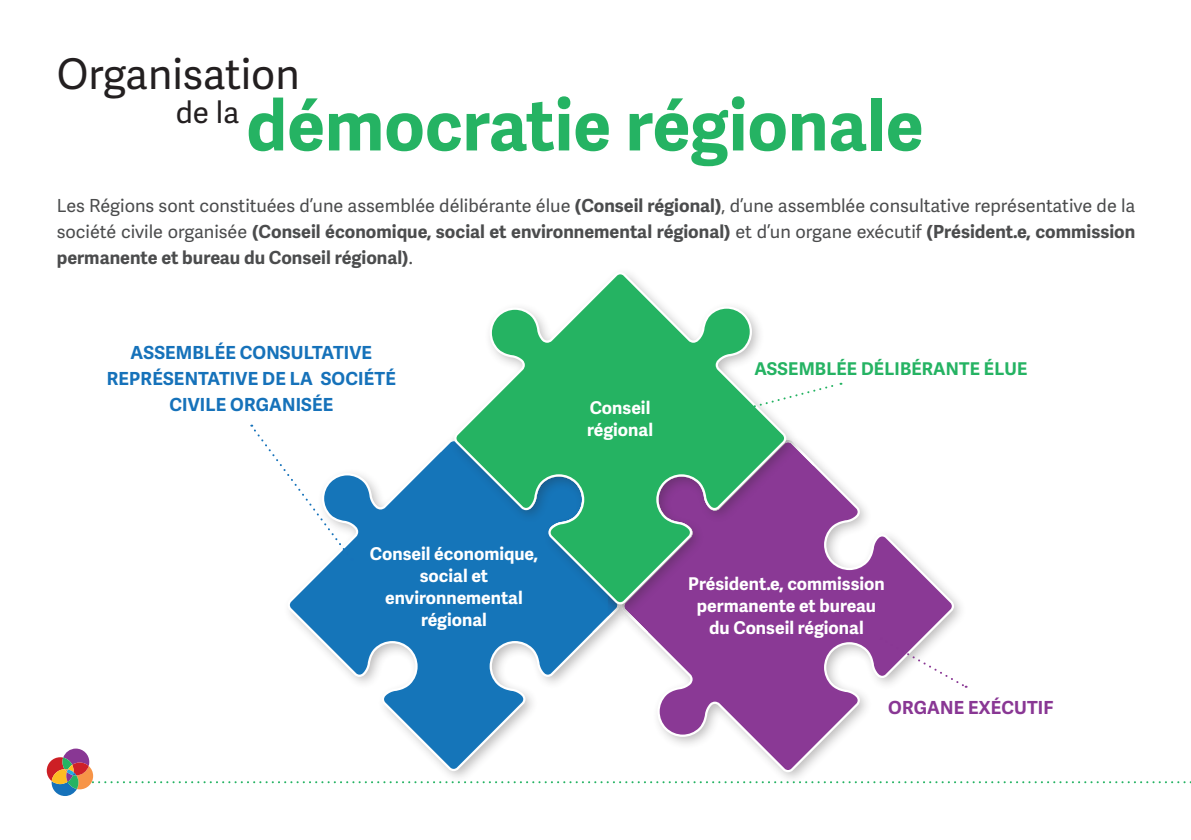
<style>
.page{position:relative;width:1191px;height:840px;background:#fff}
.page>*{position:absolute;margin:0;border:0;box-sizing:border-box;transform-origin:0 0}
.t1{font:700 70px "Adelle Sans";color:#25b363}
.t2{font:42.2px "Adelle Sans";color:#231f20}
.t3{font:30px "Adelle Sans";color:#231f20}
.t4{font:18px/26px "Adelle Sans";color:#4b4c4d;text-align:justify}
.t5{font:700 18px/26px "Adelle Sans";letter-spacing:.01em;color:#1672ba;text-align:center}
.t6{font:700 18px "Adelle Sans";letter-spacing:.01em;color:#893794}
.t7{font:700 17.6px/22px "Adelle Sans";color:#fff;text-align:center}
.t8{font:700 17.6px "Adelle Sans";letter-spacing:.01em;color:#25b363}
.s1{font-weight:700}
</style>
<div class="page">
<svg style="left:289px;top:453px;width:328px;height:295px;fill:#1575b9"></svg>
<svg style="left:638px;top:456px;width:316px;height:292px"></svg>
<div style="left:440px;top:444px;width:168px;height:187px;background:#1575b9"></div>
<img style="left:608px;top:617px;width:11px;height:2px">
<img style="left:622px;top:443px;width:191px;height:188px">
<div style="left:449px;top:267px;width:350px;height:350px;background:#231f20;opacity:.31"></div>
<svg style="left:454px;top:272px;width:332px;height:332px"></svg>
<svg style="left:731px;top:382px;width:110px;height:31px"></svg>
<svg style="left:251px;top:424px;width:101px;height:136px"></svg>
<svg style="left:881px;top:637px;width:85px;height:50px"></svg>
<svg style="left:47px;top:748px;width:1144px;height:47px"></svg>
<h2 class="t2" style="left:57px;top:49px;width:244px">Organisation</h2>
<h3 class="t3" style="left:176px;top:94px;width:65px">de la</h3>
<h1 class="t1" style="left:246px;top:83px;width:679px">démocratie régionale</h1>
<p class="t4" style="left:57px;top:193px;width:1080px">Les Régions sont constituées d’une assemblée délibérante élue <span class="s1">(Conseil régional)</span>, d’une assemblée consultative représentative de la société civile organisée <span class="s1">(Conseil économique, social et environnemental régional)</span> et d’un organe exécutif <span class="s1">(Président.e, commission permanente et bureau du Conseil régional)</span>.</p>
<p class="t5" style="left:107px;top:339px;width:290px">ASSEMBLÉE CONSULTATIVE<br>REPRÉSENTATIVE DE LA SOCIÉTÉ<br>CIVILE ORGANISÉE</p>
<p class="t7" style="left:370px;top:542px;width:169px">Conseil économique, social et environnemental régional</p>
<p class="t7" style="left:587px;top:397px;width:67px;text-align:left">Conseil régional</p>
<p class="t8" style="left:754px;top:357px;width:274px">ASSEMBLÉE DÉLIBÉRANTE ÉLUE</p>
<p class="t7" style="left:688px;top:572px;width:198px">Président.e, commission permanente et bureau du Conseil régional</p>
<p class="t6" style="left:888px;top:696px;width:167px">ORGANE EXÉCUTIF</p>
</div>
